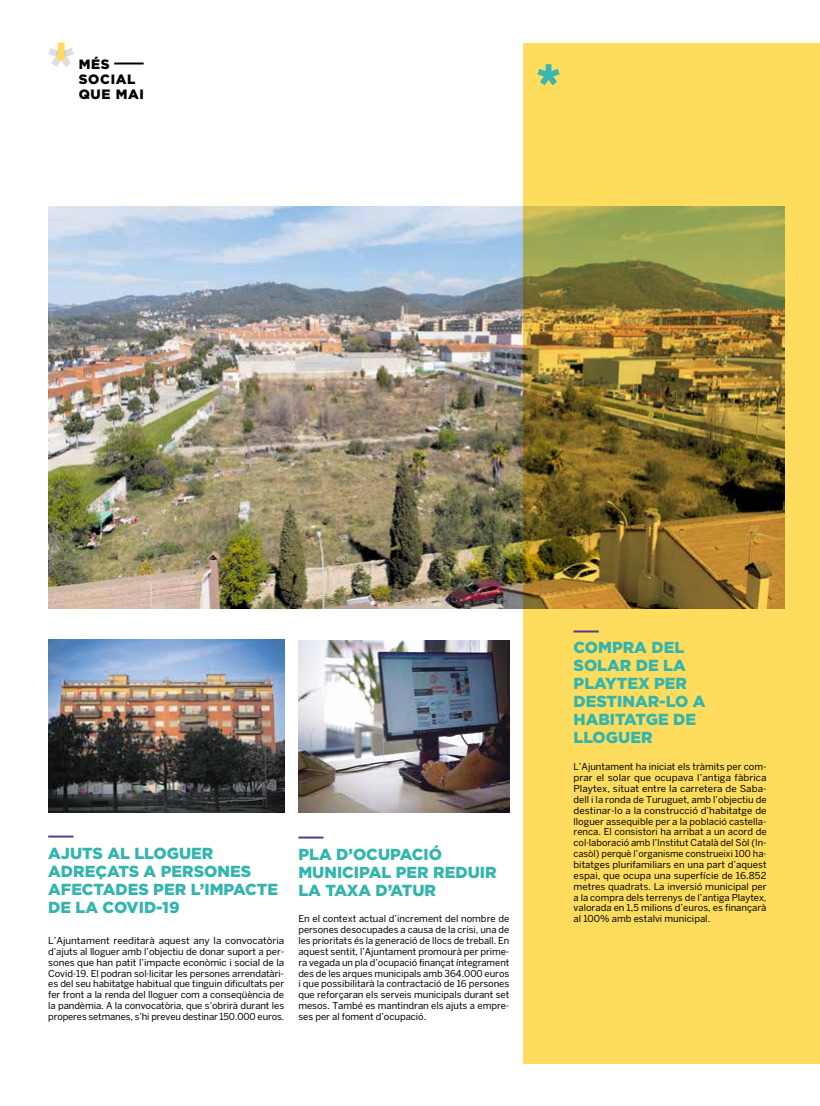
<style>
.page{position:relative;width:820px;height:1106px;background:#fff}
.page>*{position:absolute;margin:0;border:0;box-sizing:border-box;transform-origin:0 0}
.t1{font:900 16px/18px "Gotham";color:#33b5ae}
.t2{font:900 13.5px/14.9px "Gotham";letter-spacing:.05em;color:#000}
.t3{font:9.5px/10.9px "Benton Sans";letter-spacing:-.005em;color:#000;text-align:justify}
</style>
<div class="page">
<img style="left:48px;top:207px;width:475px;height:401px">
<svg style="left:523px;top:43px;width:296px;height:1020px;background:#d5b84e"></svg>
<img style="left:299px;top:640px;width:210px;height:173px">
<img style="left:48px;top:640px;width:236px;height:173px">
<hr style="left:573px;top:630px;width:25px;height:2px;background:#4e3e91">
<hr style="left:48px;top:835px;width:25px;height:2px;background:#4e3e91">
<hr style="left:298px;top:836px;width:25px;height:2px;background:#4e3e91">
<svg style="left:531px;top:64px;width:34px;height:28px"></svg>
<hr style="left:114px;top:62px;width:30px;height:2px;background:#000">
<svg style="left:48px;top:47px;width:26px;height:20px"></svg>
<div style="left:58px;top:42px;width:6px;height:18px;background:#ffdc5c"></div>
<h2 class="t2" style="left:79px;top:56px;width:67px">MÉS<br>SOCIAL<br>QUE MAI</h2>
<h1 class="t1" style="left:48px;top:844px;width:231px">AJUTS AL LLOGUER<br>ADREÇATS A PERSONES<br>AFECTADES PER L’IMPACTE<br>DE LA COVID-19</h1>
<p class="t3" style="left:48px;top:935px;width:237px">L’Ajuntament reeditarà aquest any la convocatòria d’ajuts al lloguer amb l’objectiu de donar suport a per&shy;sones que han patit l’impacte econòmic i social de la Covid-19. El podran sol·licitar les persones arrendatàri&shy;es del seu habitatge habitual que tinguin dificultats per fer front a la renda del lloguer com a conseqüència de la pandèmia. A la convocatòria, que s’obrirà durant les properes setmanes, s’hi preveu destinar 150.000 euros.</p>
<h1 class="t1" style="left:298px;top:845px;width:200px">PLA D’OCUPACIÓ<br>MUNICIPAL PER REDUIR<br>LA TAXA D’ATUR</h1>
<p class="t3" style="left:298px;top:913px;width:212px">En el context actual d’increment del nombre de persones desocupades a causa de la crisi, una de les prioritats és la generació de llocs de treball. En aquest sentit, l’Ajuntament promourà per prime&shy;ra vegada un pla d’ocupació finançat íntegrament des de les arques municipals amb 364.000 euros i que possibilitarà la contractació de 16 persones que reforçaran els serveis municipals durant set mesos. També es mantindran els ajuts a empre&shy;ses per al foment d’ocupació.</p>
<h1 class="t1" style="left:573px;top:638px;width:133px">COMPRA DEL<br>SOLAR DE LA<br>PLAYTEX PER<br>DESTINAR-LO A<br>HABITATGE DE<br>LLOGUER</h1>
<p class="t3" style="left:573px;top:761px;width:194px">L’Ajuntament ha iniciat els tràmits per com&shy;prar el solar que ocupava l’antiga fàbrica Playtex, situat entre la carretera de Saba&shy;dell i la ronda de Turuguet, amb l’objectiu de destinar-lo a la construcció d’habitatge de lloguer assequible per a la població castella&shy;renca. El consistori ha arribat a un acord de col·laboració amb l’Institut Català del Sòl (In&shy;casòl) perquè l’organisme construeixi 100 ha&shy;bitatges plurifamiliars en una part d’aquest espai, que ocupa una superfície de 16.852 metres quadrats. La inversió municipal per a la compra dels terrenys de l’antiga Playtex, valorada en 1,5 milions d’euros, es finançarà al 100% amb estalvi municipal.</p>
</div>
